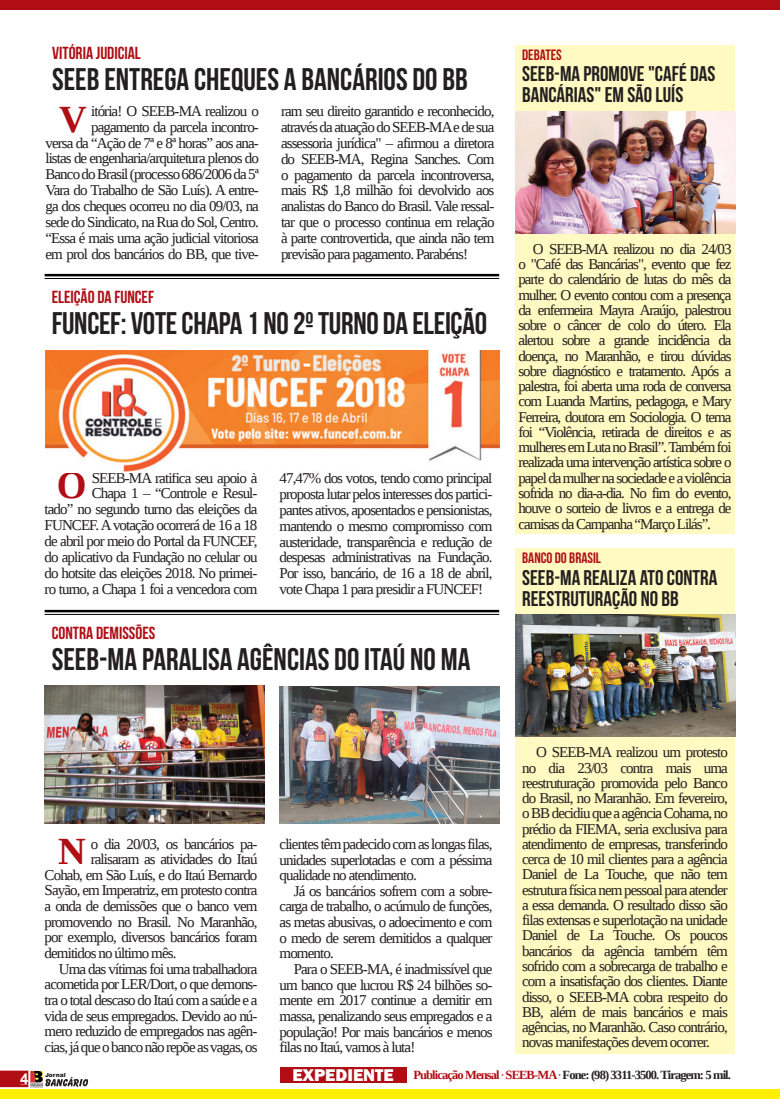
<style>
.page{position:relative;width:780px;height:1099px;background:#fff}
.page>*{position:absolute;margin:0;border:0;box-sizing:border-box;transform-origin:0 0}
.t1{font:700 38.25px "Liberation Serif";color:#b00d15}
.t2{font:31.25px "Bebas Neue";color:#231f20}
.t3{font:21.25px/21.2px "Bebas Neue";color:#231f20}
.t4{font:17.5px "Bebas Neue";color:#b00d15}
.t5{font:15px/15.2px "Liberation Serif";letter-spacing:-.06em;color:#231f20;text-align:justify}
.t6{font:15px "Bebas Neue";color:#b00d15}
.t7{font:700 15px "Arial";color:#fff}
.t8{font:700 12.5px "Liberation Serif";letter-spacing:-.07em;color:#231f20}
.t9{font:900 6px "Arial";color:#231f20}
.s1{font-family:"Franklin Gothic";font-weight:800;font-size:17.5px;color:#fff}
.s2{color:#b00d15}
.s3{font-weight:400;color:#b00d15}
</style>
<div class="page">
<svg style="left:0;top:1070px;width:88px;height:18px"></svg>
<div style="left:0;top:1089px;width:779px;height:9px;background:#fff101"></div>
<div style="left:0;top:0;width:779px;height:10px;background:#b00d15"></div>
<div style="left:280px;top:1067px;width:126px;height:15px;background:#b00d15"></div>
<div style="left:515px;top:45px;width:220px;height:488px;background:#fffac1"></div>
<img style="left:515px;top:112px;width:220px;height:122px">
<div style="left:515px;top:548px;width:220px;height:505px;background:#fffac1"></div>
<img style="left:515px;top:615px;width:220px;height:122px">
<hr style="left:45px;top:610px;width:454px;height:2px;background:#000">
<hr style="left:45px;top:614px;width:454px;height:1px;background:#000">
<img style="left:45px;top:685px;width:219px;height:138px">
<img style="left:279px;top:686px;width:221px;height:137px">
<hr style="left:45px;top:274px;width:454px;height:2px;background:#000">
<hr style="left:45px;top:278px;width:454px;height:1px;background:#000">
<img style="left:45px;top:350px;width:455px;height:122px">
<p class="t4" style="left:52px;top:43px;width:90px">VITÓRIA JUDICIAL</p>
<h2 class="t2" style="left:52px;top:62px;width:417px">SEEB ENTREGA CHEQUES A BANCÁRIOS DO BB</h2>
<h1 class="t1" style="left:59px;top:93px;width:29px">V</h1>
<p class="t5" style="left:45px;top:103px;width:215px;line-height:15.8px;text-align:right">itória! O SEEB-MA realizou o pagamento da parcela incontro-<br>versa da “Ação de 7ª e 8ª horas” aos ana&shy;listas de engenharia/arquitetura plenos do Banco do Brasil (processo 686/2006 da 5ª Vara do Trabalho de São Luís). A entre&shy;ga dos cheques ocorreu no dia 09/03, na sede do Sindicato, na Rua do Sol, Centro. “Essa é mais uma ação judicial vitoriosa em prol dos bancários do BB, que tive-</p>
<p class="t5" style="left:281px;top:103px;width:215px;line-height:15.8px">ram seu direito garantido e reconhecido, através da atuação do SEEB-MA e de sua assessoria jurídica" – afirmou a diretora do SEEB-MA, Regina Sanches. Com o pagamento da parcela incontroversa, mais R$ 1,8 milhão foi devolvido aos analistas do Banco do Brasil. Vale ressal&shy;tar que o processo continua em relação à parte controvertida, que ainda não tem previsão para pagamento. Parabéns!</p>
<p class="t4" style="left:52px;top:287px;width:104px">ELEIÇÃO DA FUNCEF</p>
<h2 class="t2" style="left:52px;top:306px;width:437px">FUNCEF: VOTE CHAPA 1 NO 2º TURNO DA ELEIÇÃO</h2>
<p class="t5" style="left:45px;top:469px;width:214px;line-height:16px;text-align:right">SEEB-MA ratifica seu apoio à<br>Chapa 1 – “Controle e Resul-<br>tado” no segundo turno das eleições da FUNCEF. A votação ocorrerá de 16 a 18 de abril por meio do Portal da FUNCEF, do aplicativo da Fundação no celular ou do hotsite das eleições 2018. No primei&shy;ro turno, a Chapa 1 foi a vencedora com</p>
<p class="t5" style="left:279px;top:469px;width:214px;line-height:16px">47,47% dos votos, tendo como principal proposta lutar pelos interesses dos partici&shy;pantes ativos, aposentados e pensionistas, mantendo o mesmo compromisso com austeridade, transparência e redução de despesas administrativas na Fundação.<br>Por isso, bancário, de 16 a 18 de abril, vote Chapa 1 para presidir a FUNCEF!</p>
<p class="t4" style="left:52px;top:623px;width:105px">CONTRA DEMISSÕES</p>
<h2 class="t2" style="left:52px;top:642px;width:420px">SEEB-MA PARALISA AGÊNCIAS DO ITAÚ NO MA</h2>
<h1 class="t1" style="left:57px;top:459px;width:31px">O</h1>
<p class="t6" style="left:522px;top:47px;width:41px">DEBATES</p>
<h3 class="t3" style="left:522px;top:63px;width:195px">SEEB-MA PROMOVE "CAFÉ DAS<br>BANCÁRIAS" EM SÃO LUÍS</h3>
<p class="t5" style="left:518px;top:241px;width:214px;text-indent:14px">O SEEB-MA realizou no dia 24/03 o "Café das Bancárias", evento que fez parte do calendário de lutas do mês da mulher. O evento contou com a presença da enfermeira Mayra Araújo, palestrou sobre o câncer de colo do útero. Ela alertou sobre a grande incidência da doença, no Maranhão, e tirou dúvidas sobre diagnóstico e tratamento. Após a palestra, foi aberta uma roda de conversa com Luanda Martins, pedagoga, e Mary Ferreira, doutora em Sociologia. O tema foi “Violência, retirada de direitos e as mulheres em Luta no Brasil”. Também foi realizada uma intervenção artística sobre o papel da mulher na sociedade e a violência sofrida no dia-a-dia. No fim do evento, houve o sorteio de livros e a entrega de camisas da Campanha “Março Lilás”.</p>
<p class="t6" style="left:522px;top:550px;width:80px">BANCO DO BRASIL</p>
<h3 class="t3" style="left:522px;top:566px;width:197px">SEEB-MA REALIZA ATO CONTRA<br>REESTRUTURAÇÃO NO BB</h3>
<h1 class="t1" style="left:58px;top:825px;width:29px">N</h1>
<p class="t5" style="left:91px;top:836px;width:168px">o dia 20/03, os bancários pa-</p>
<p class="t5" style="left:91px;top:851px;width:168px">ralisaram as atividades do Itaú</p>
<p class="t5" style="left:45px;top:867px;width:214px">Cohab, em São Luís, e do Itaú Bernardo</p>
<p class="t5" style="left:45px;top:882px;width:214px">Sayão, em Imperatriz, em protesto contra</p>
<p class="t5" style="left:45px;top:898px;width:214px">a onda de demissões que o banco vem</p>
<p class="t5" style="left:45px;top:914px;width:214px">promovendo no Brasil. No Maranhão,</p>
<p class="t5" style="left:45px;top:929px;width:214px">por exemplo, diversos bancários foram</p>
<p class="t5" style="left:45px;top:945px;width:133px">demitidos no último mês.</p>
<p class="t5" style="left:59px;top:961px;width:200px">Uma das vítimas foi uma trabalhadora</p>
<p class="t5" style="left:45px;top:976px;width:214px">acometida por LER/Dort, o que demons-</p>
<p class="t5" style="left:45px;top:992px;width:214px">tra o total descaso do Itaú com a saúde e a</p>
<p class="t5" style="left:45px;top:1008px;width:214px">vida de seus empregados. Devido ao nú-</p>
<p class="t5" style="left:45px;top:1023px;width:214px">mero reduzido de empregados nas agên-</p>
<p class="t5" style="left:45px;top:1039px;width:214px">cias, já que o banco não repõe as vagas, os</p>
<p class="t5" style="left:279px;top:836px;width:214px;line-height:15.6px">clientes têm padecido com as longas filas, unidades superlotadas e com a péssima qualidade no atendimento.</p>
<p class="t5" style="left:279px;top:882px;width:214px;line-height:15.6px;text-indent:14px">Já os bancários sofrem com a sobre&shy;carga de trabalho, o acúmulo de funções, as metas abusivas, o adoecimento e com o medo de serem demitidos a qualquer momento.</p>
<p class="t5" style="left:279px;top:961px;width:214px;line-height:15.6px;text-indent:14px">Para o SEEB-MA, é inadmissível que um banco que lucrou R$ 24 bilhões so&shy;mente em 2017 continue a demitir em massa, penalizando seus empregados e a população! Por mais bancários e menos filas no Itaú, vamos à luta!</p>
<p class="t5" style="left:522px;top:744px;width:207px;text-indent:14px">O SEEB-MA realizou um protesto no dia 23/03 contra mais uma reestruturação promovida pelo Banco do Brasil, no Maranhão. Em fevereiro, o BB decidiu que a agência Cohama, no prédio da FIEMA, seria exclusiva para atendimento de empresas, transferindo cerca de 10 mil clientes para a agência Daniel de La Touche, que não tem estrutura física nem pessoal para atender a essa demanda. O resultado disso são filas extensas e superlotação na unidade Daniel de La Touche. Os poucos bancários da agência também têm sofrido com a sobrecarga de trabalho e com a insatisfação dos clientes. Diante disso, o SEEB-MA cobra respeito do BB, além de mais bancários e mais agências, no Maranhão. Caso contrário, novas manifestações devem ocorrer.</p>
<p class="t7" style="left:20px;top:1069px;width:10px">4</p>
<p class="t9" style="left:45px;top:1071px;width:22px">Jornal</p>
<p class="t8" style="left:292px;top:1066px;width:440px"><span class="s1">EXPEDIENTE</span> <span class="s2">Publicação Mensal</span> <span class="s3">·</span> <span class="s2">SEEB-MA</span> <span class="s3">·</span> Fone: (98) 3311-3500. Tiragem: 5 mil.</p>
</div>
